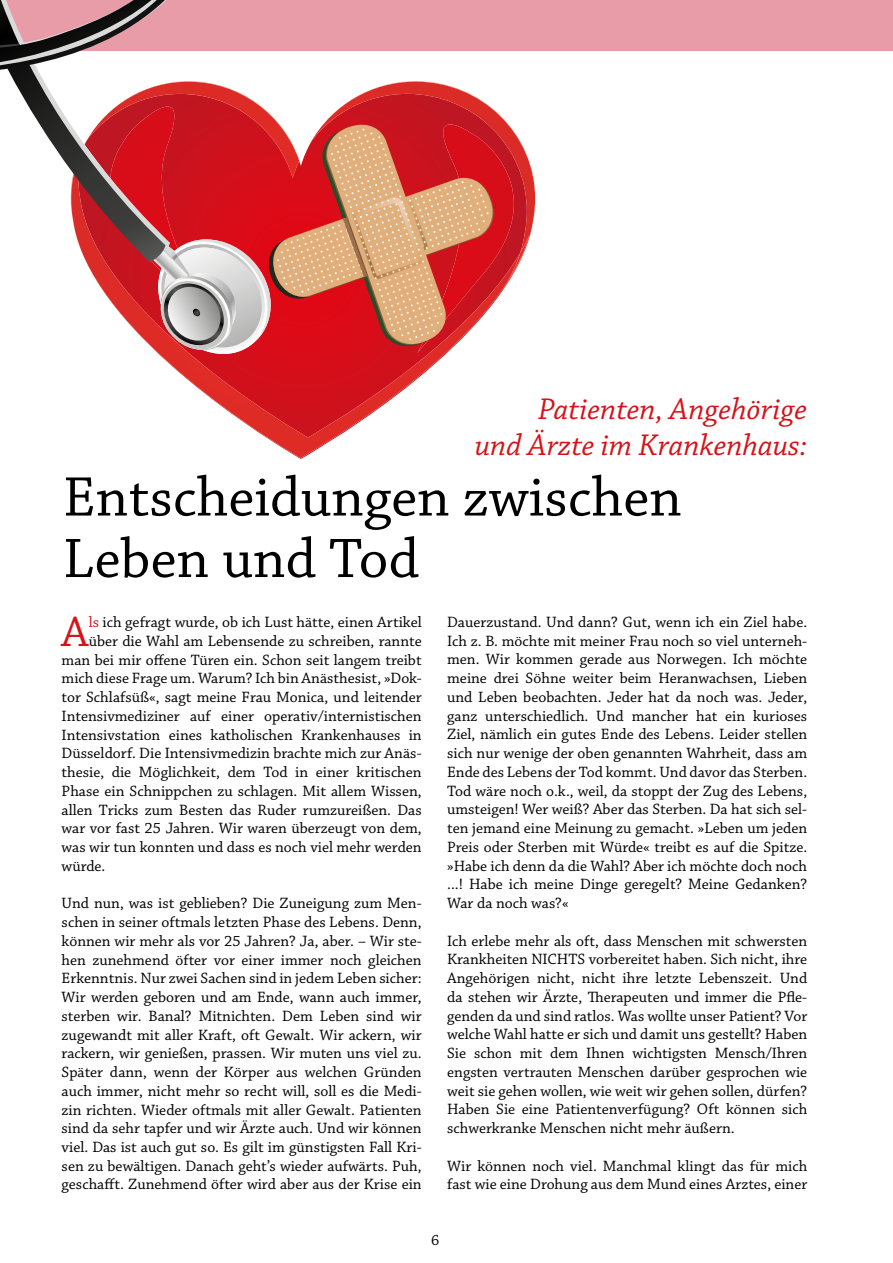
<style>
.page{position:relative;width:893px;height:1263px;background:#fff}
.page>*{position:absolute;margin:0;border:0;box-sizing:border-box;transform-origin:0 0}
.t1{font:58.5px/61.5px "Chaparral Pro";color:#000}
.t2{font:44.55px "Chaparral Pro";color:#d71117}
.t3{font:italic 31.5px/36px "Chaparral Pro";color:#d71117;text-align:right}
.t4{font:15.75px/18.8px "Chaparral Pro";color:#000;text-align:justify}
.s1{color:#d71117}
</style>
<div class="page">
<div style="left:0;top:0;width:893px;height:51px;background:#e89ca8"></div>
<svg style="left:167px;top:362px;width:270px;height:96px"></svg>
<svg style="left:0;top:0;width:536px;height:362px"></svg>
<h3 class="t3" style="left:475px;top:392px;width:334px">Patienten, Angehörige<br>und Ärzte im Krankenhaus:</h3>
<h1 class="t1" style="left:63px;top:469px;width:620px">Entscheidungen zwischen<br>Leben und Tod</h1>
<h2 class="t2" style="left:62px;top:607px;width:29px">A</h2>
<p class="t4" style="left:89px;top:613px;width:335px"><span class="s1">ls</span> ich gefragt wurde, ob ich Lust hätte, einen Artikel</p>
<p class="t4" style="left:89px;top:632px;width:335px">über die Wahl am Lebensende zu schreiben, rannte</p>
<p class="t4" style="left:62px;top:651px;width:362px">man bei mir offene Türen ein. Schon seit langem treibt</p>
<p class="t4" style="left:62px;top:670px;width:361px">mich diese Frage um. Warum? Ich bin Anästhesist, »Dok-</p>
<p class="t4" style="left:62px;top:688px;width:362px">tor Schlafsüß«, sagt meine Frau Monica, und leitender</p>
<p class="t4" style="left:62px;top:707px;width:361px">Intensivmediziner auf einer operativ/internistischen</p>
<p class="t4" style="left:62px;top:726px;width:362px">Intensivstation eines katholischen Krankenhauses in</p>
<p class="t4" style="left:62px;top:745px;width:361px">Düsseldorf. Die Intensivmedizin brachte mich zur Anäs-</p>
<p class="t4" style="left:62px;top:763px;width:362px">thesie, die Möglichkeit, dem Tod in einer kritischen</p>
<p class="t4" style="left:62px;top:782px;width:361px">Phase ein Schnippchen zu schlagen. Mit allem Wissen,</p>
<p class="t4" style="left:62px;top:801px;width:361px">allen Tricks zum Besten das Ruder rumzureißen. Das</p>
<p class="t4" style="left:62px;top:819px;width:362px">war vor fast 25 Jahren. Wir waren überzeugt von dem,</p>
<p class="t4" style="left:62px;top:838px;width:361px">was wir tun konnten und dass es noch viel mehr werden</p>
<p class="t4" style="left:62px;top:857px;width:45px">würde.</p>
<p class="t4" style="left:62px;top:894px;width:362px">Und nun, was ist geblieben? Die Zuneigung zum Men&shy;schen in seiner oftmals letzten Phase des Lebens. Denn, können wir mehr als vor 25 Jahren? Ja, aber. – Wir ste&shy;hen zunehmend öfter vor einer immer noch gleichen Erkenntnis. Nur zwei Sachen sind in jedem Leben sicher:<br>Wir werden geboren und am Ende, wann auch immer, sterben wir. Banal? Mitnichten. Dem Leben sind wir zugewandt mit aller Kraft, oft Gewalt. Wir ackern, wir rackern, wir genießen, prassen. Wir muten uns viel zu.<br>Später dann, wenn der Körper aus welchen Gründen auch immer, nicht mehr so recht will, soll es die Medi&shy;zin richten. Wieder oftmals mit aller Gewalt. Patienten sind da sehr tapfer und wir Ärzte auch. Und wir können viel. Das ist auch gut so. Es gilt im günstigsten Fall Kri&shy;sen zu bewältigen. Danach geht’s wieder aufwärts. Puh, geschafft. Zunehmend öfter wird aber aus der Krise ein</p>
<p class="t4" style="left:447px;top:613px;width:362px">Dauerzustand. Und dann? Gut, wenn ich ein Ziel habe.<br>Ich z. B. möchte mit meiner Frau noch so viel unterneh&shy;men. Wir kommen gerade aus Norwegen. Ich möchte meine drei Söhne weiter beim Heranwachsen, Lieben und Leben beobachten. Jeder hat da noch was. Jeder, ganz unterschiedlich. Und mancher hat ein kurioses Ziel, nämlich ein gutes Ende des Lebens. Leider stellen sich nur wenige der oben genannten Wahrheit, dass am Ende des Lebens der Tod kommt. Und davor das Sterben.<br>Tod wäre noch o.k., weil, da stoppt der Zug des Lebens, umsteigen! Wer weiß? Aber das Sterben. Da hat sich sel&shy;ten jemand eine Meinung zu gemacht. »Leben um jeden Preis oder Sterben mit Würde« treibt es auf die Spitze. »Habe ich denn da die Wahl? Aber ich möchte doch noch ...! Habe ich meine Dinge geregelt? Meine Gedanken?<br>War da noch was?«</p>
<p class="t4" style="left:447px;top:932px;width:362px">Ich erlebe mehr als oft, dass Menschen mit schwersten Krankheiten NICHTS vorbereitet haben. Sich nicht, ihre Angehörigen nicht, nicht ihre letzte Lebenszeit. Und da stehen wir Ärzte, Therapeuten und immer die Pfle&shy;genden da und sind ratlos. Was wollte unser Patient? Vor welche Wahl hatte er sich und damit uns gestellt? Haben Sie schon mit dem Ihnen wichtigsten Mensch/Ihren engsten vertrauten Menschen darüber gesprochen wie weit sie gehen wollen, wie weit wir gehen sollen, dürfen?<br>Haben Sie eine Patientenverfügung? Oft können sich schwerkranke Menschen nicht mehr äußern.</p>
<p class="t4" style="left:447px;top:1157px;width:362px">Wir können noch viel. Manchmal klingt das für mich fast wie eine Drohung aus dem Mund eines Arztes, einer</p>
<p class="t4" style="left:431px;top:1231px;width:10px">6</p>
</div>
